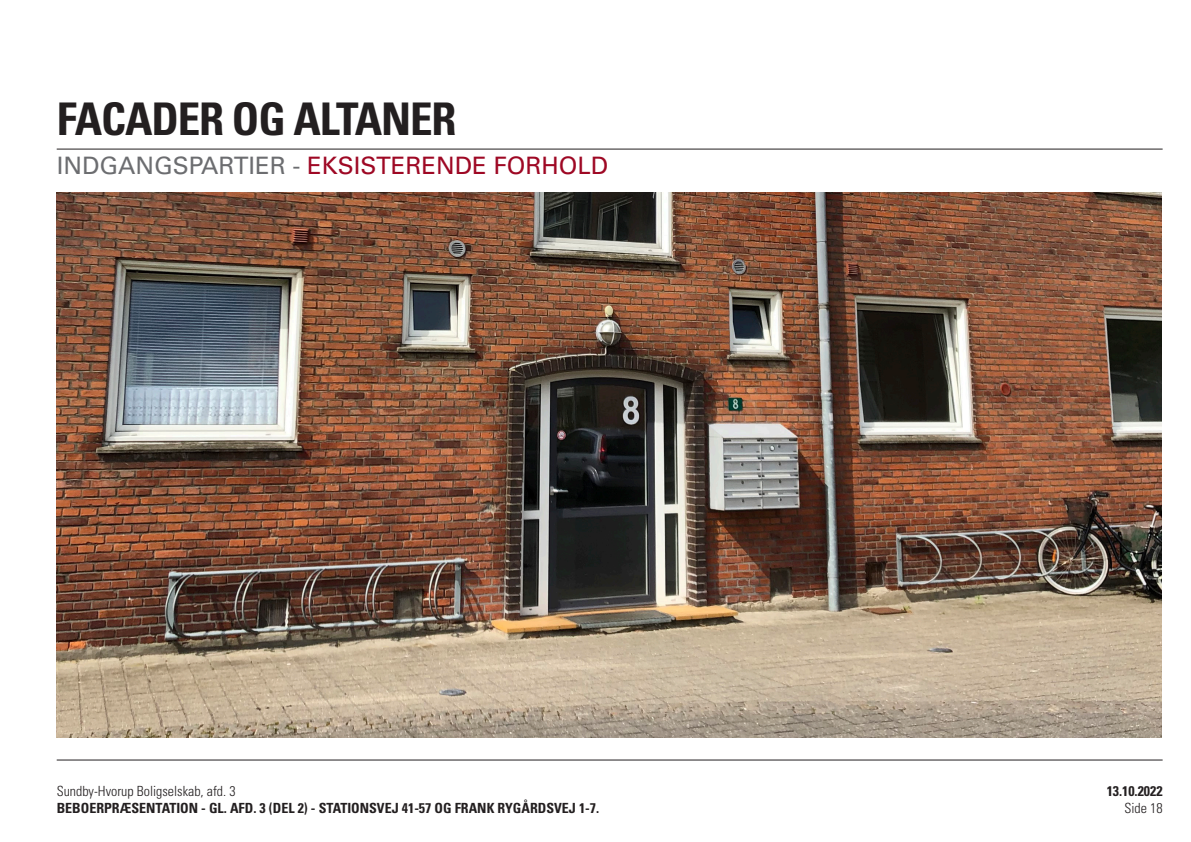
<style>
.page{position:relative;width:1191px;height:842px;background:#fff}
.page>*{position:absolute;margin:0;border:0;box-sizing:border-box;transform-origin:0 0}
.Afsnit_overskrift{font:700 condensed 45px "Univers LT";letter-spacing:-.025em;color:#231f20}
.Lille_overskrift{font:24px "Univers LT";color:#9e0824}
.t1{font:700 condensed 14px "Univers LT";color:#231f20}
.t2{font:300 condensed 14px "Univers LT";color:#231f20}
.s1{color:#6c6d70}
</style>
<div class="page">
<hr style="left:57px;top:760px;width:1105px;height:1px;background:#231f20">
<hr style="left:57px;top:149px;width:1105px;height:1px;background:#231f20">
<img style="left:57px;top:193px;width:1104px;height:544px">
<p class="Afsnit_overskrift" style="left:57px;top:91px;width:401px">FACADER OG ALTANER</p>
<p class="Lille_overskrift" style="left:57px;top:151px;width:553px"><span class="s1">INDGANGSPARTIER -</span> EKSISTERENDE FORHOLD</p>
<p class="t2" style="left:57px;top:783px;width:180px">Sundby-Hvorup Boligselskab, afd. 3</p>
<p class="t1" style="left:57px;top:800px;width:544px">BEBOERPRÆSENTATION - GL. AFD. 3 (DEL 2) - STATIONSVEJ 41-57 OG FRANK RYGÅRDSVEJ 1-7.</p>
<p class="t1" style="left:1106px;top:783px;width:57px">13.10.2022</p>
<p class="t2" style="left:1124px;top:800px;width:40px">Side 18</p>
</div>
